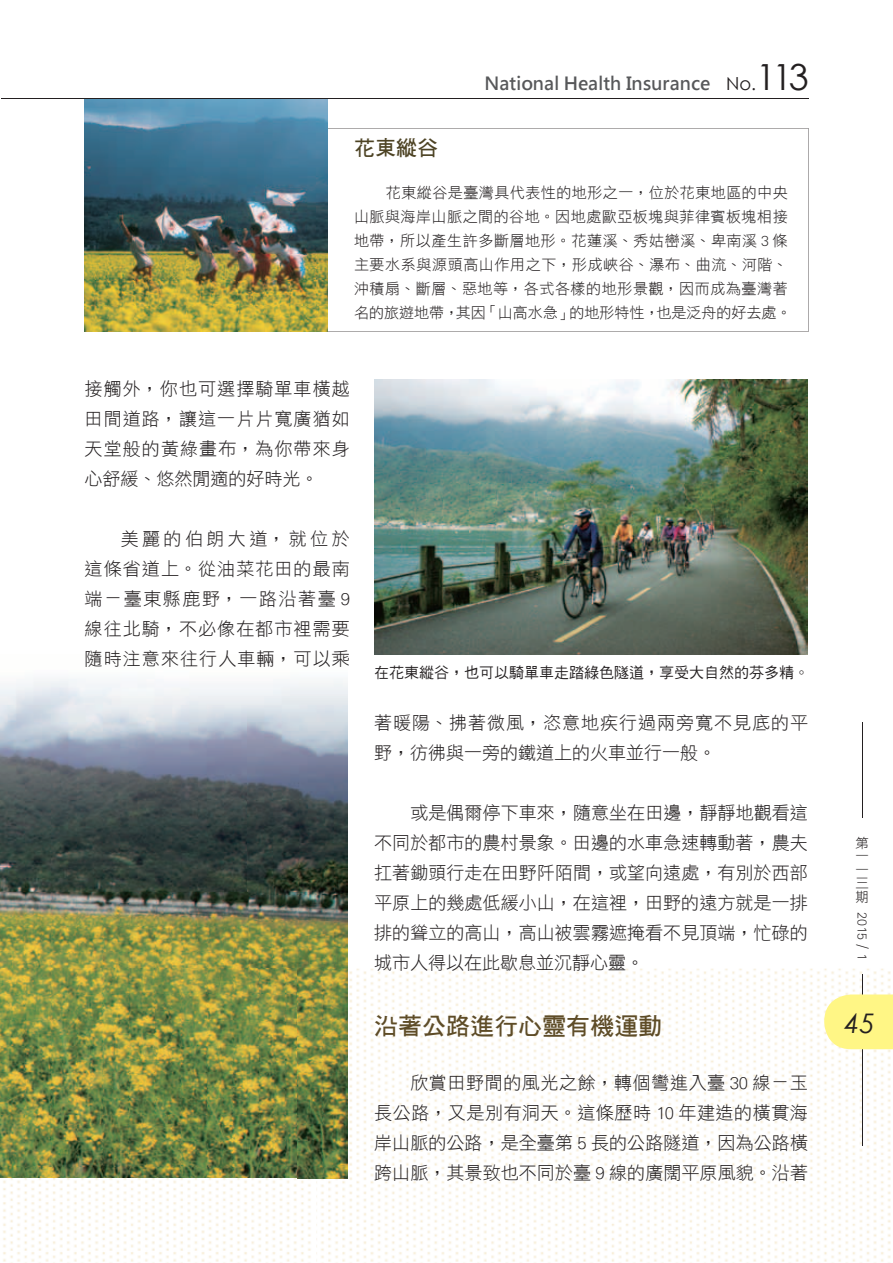
<style>
.page{position:relative;width:893px;height:1263px;background:#fff}
.page>*{position:absolute;margin:0;border:0;box-sizing:border-box;transform-origin:0 0}
.t1{font:italic 27px "Century Gothic";color:#231f20}
.t2{font:24px "DF Hei Bd HKP BF";color:#5e4c27}
.t3{font:21px "DF Hei Bd HKP BF";color:#4d4324}
.t4{font:18px/30px "DF Hei Lt HKP BF";letter-spacing:.005em;color:#231f20;text-align:justify}
.t5{font:18px/30px "DF Hei Lt HKP BF";letter-spacing:.055em;color:#231f20}
.t6{font:700 18px "Microsoft Jheng Hei";color:#57585a}
.t7{font:15px/24px "DF Hei Lt HKP BF";letter-spacing:.035em;color:#231f20}
.t8{font:15px "DF Hei Md HKP BF";color:#231f20}
.t9{font:13.5px/13.5px "DF Hei Lt HKP BF";color:#231f20;text-align:justify}
.s1{font-family:"Century Gothic";font-weight:400;color:#231f20}
.s2{font-family:"Century Gothic";font-weight:400;font-size:36px;color:#231f20}
</style>
<div class="page">
<svg style="left:328px;top:128px;width:481px;height:204px"></svg>
<img style="left:85px;top:99px;width:243px;height:233px">
<img style="left:315px;top:969px;width:578px;height:294px">
<img style="left:3px;top:1178px;width:312px;height:85px">
<hr style="left:1px;top:98px;width:808px;height:1px;background:#231f20">
<hr style="left:862px;top:975px;width:1px;height:171px;background:#231f20">
<svg style="left:824px;top:994px;width:69px;height:55px;background:#fef68f"></svg>
<hr style="left:862px;top:723px;width:1px;height:95px;background:#231f20">
<img style="left:0;top:679px;width:248px;height:289px">
<img style="left:248px;top:679px;width:99px;height:289px">
<img style="left:0;top:968px;width:348px;height:210px">
<img style="left:374px;top:379px;width:434px;height:275px">
<p class="t6" style="left:485px;top:72px;width:326px">National Health Insurance <span class="s1">No.</span><span class="s2">113</span></p>
<p class="t3" style="left:354px;top:137px;width:86px">花東縱谷</p>
<p class="t7" style="left:354px;top:181px;width:439px;text-indent:32px">花東縱谷是臺灣具代表性的地形之一，位於花東地區的中央山脈與海岸山脈之間的谷地。因地處歐亞板塊與菲律賓板塊相接地帶，所以產生許多斷層地形。花蓮溪、秀姑巒溪、卑南溪 3 條主要水系與源頭高山作用之下，形成峽谷、瀑布、曲流、河階、沖積扇、斷層、惡地等，各式各樣的地形景觀，因而成為臺灣著名的旅遊地帶，其因「山高水急」的地形特性，也是泛舟的好去處。</p>
<p class="t4" style="left:85px;top:373px;width:267px">接觸外，你也可選擇騎單車橫越田間道路，讓這一片片寬廣猶如天堂般的黃綠畫布，為你帶來身心舒緩、悠然閒適的好時光。</p>
<p class="t4" style="left:85px;top:523px;width:267px;text-indent:36px">美麗的伯朗大道，就位於這條省道上。從油菜花田的最南端－臺東縣鹿野，一路沿著臺 9線往北騎，不必像在都市裡需要隨時注意來往行人車輛，可以乘</p>
<p class="t8" style="left:374px;top:665px;width:436px">在花東縱谷，也可以騎單車走踏綠色隧道，享受大自然的芬多精。</p>
<p class="t5" style="left:374px;top:707px;width:435px">著暖陽、拂著微風，恣意地疾行過兩旁寬不見底的平野，彷彿與一旁的鐵道上的火車並行一般。</p>
<p class="t4" style="left:374px;top:797px;width:435px;text-indent:36px">或是偶爾停下車來，隨意坐在田邊，靜靜地觀看這不同於都市的農村景象。田邊的水車急速轉動著，農夫扛著鋤頭行走在田野阡陌間，或望向遠處，有別於西部平原上的幾處低緩小山，在這裡，田野的遠方就是一排排的聳立的高山，高山被雲霧遮掩看不見頂端，忙碌的城市人得以在此歇息並沉靜心靈。</p>
<h2 class="t2" style="left:374px;top:1013px;width:289px">沿著公路進行心靈有機運動</h2>
<p class="t4" style="left:374px;top:1068px;width:435px;text-indent:36px">欣賞田野間的風光之餘，轉個彎進入臺 30 線－玉長公路，又是別有洞天。這條歷時 10 年建造的橫貫海岸山脈的公路，是全臺第 5 長的公路隧道，因為公路橫跨山脈，其景致也不同於臺 9 線的廣闊平原風貌。沿著</p>
<p class="t9" style="left:856px;top:836px;width:14px">第一一三期</p>
<p class="t9" style="left:869px;top:912px;width:49px;rotate:90deg">2015 / 1</p>
<h1 class="t1" style="left:845px;top:1004px;width:31px">45</h1>
</div>
